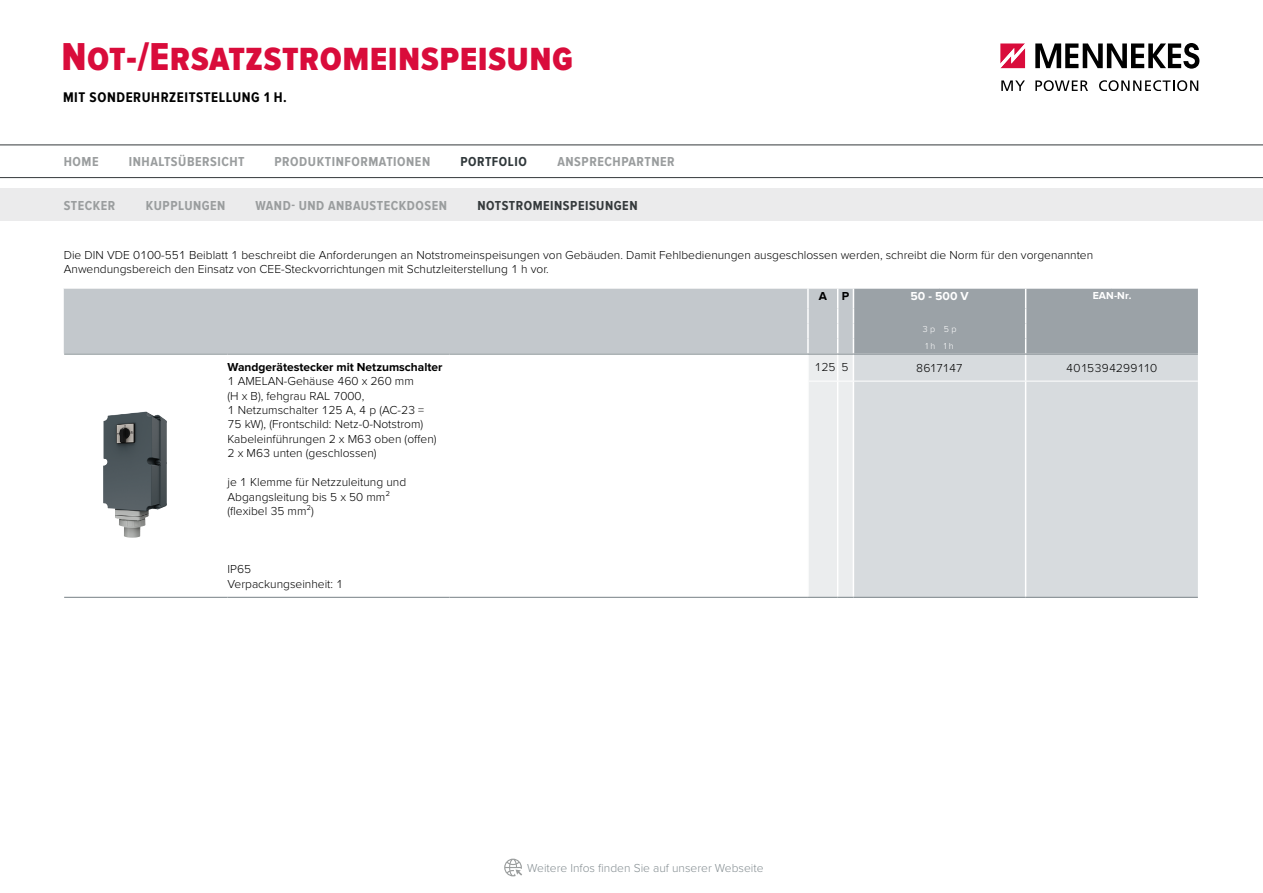
<style>
.page{position:relative;width:1263px;height:893px;background:#fff}
.page>*{position:absolute;margin:0;border:0;box-sizing:border-box;transform-origin:0 0}
.t1{font:40.35px "Proxima Nova Cond Extrabld";letter-spacing:.01em;color:#d90c3b}
.t2{font:700 14.55px "Proxima Nova Cond";letter-spacing:.04em;color:#000}
.t3{font:700 13.5px "Proxima Nova Cond";letter-spacing:.04em;color:#9a9d9e}
.t4{font:700 13.5px "Proxima Nova Cond";letter-spacing:.04em;color:#353a3c}
.t5{font:700 13.5px "Proxima Nova Cond";letter-spacing:.04em;color:#30383b}
.t6{font:300 12px/14.4px "Proxima Nova";color:#000}
.t7{font:300 12px "Proxima Nova";color:#868f93}
.t8{font:700 12px "Proxima Nova";color:#000}
.t9{font:700 12px "Proxima Nova";color:#fff}
.t10{font:300 12px "Proxima Nova";letter-spacing:-.045em;color:#000}
.t11{font:700 10.5px "Proxima Nova";color:#fff}
.t12{font:300 9px/17.2px "Proxima Nova";color:#fff}
</style>
<div class="page">
<div style="left:64px;top:289px;width:743px;height:64px;background:#c3c8cc"></div>
<svg style="left:1001px;top:80px;width:24px;height:11px"></svg>
<svg style="left:1035px;top:80px;width:53px;height:11px"></svg>
<svg style="left:1099px;top:80px;width:99px;height:11px"></svg>
<svg style="left:1035px;top:43px;width:164px;height:26px"></svg>
<svg style="left:1000px;top:43px;width:25px;height:25px"></svg>
<svg style="left:0;top:145px;width:1263px;height:33px"></svg>
<div style="left:0;top:188px;width:1263px;height:33px;background:#ebebec"></div>
<svg style="left:504px;top:859px;width:18px;height:17px"></svg>
<hr style="left:64px;top:354px;width:163px;height:1px;background:#868f93">
<hr style="left:227px;top:354px;width:222px;height:1px;background:#868f93">
<hr style="left:449px;top:354px;width:359px;height:1px;background:#868f93">
<hr style="left:64px;top:597px;width:163px;height:1px;background:#868f93">
<hr style="left:227px;top:597px;width:222px;height:1px;background:#868f93">
<hr style="left:449px;top:597px;width:359px;height:1px;background:#868f93">
<svg style="left:807px;top:288px;width:391px;height:310px;background:#cdd2d5"></svg>
<hr style="left:853px;top:597px;width:173px;height:1px;background:#868f93">
<hr style="left:1026px;top:597px;width:172px;height:1px;background:#868f93">
<img style="left:104px;top:411px;width:42px;height:49px">
<h1 class="t1" style="left:62px;top:34px;width:513px">Not-/Ersatzstromeinspeisung</h1>
<p class="t2" style="left:63px;top:89px;width:225px">MIT SONDERUHRZEITSTELLUNG 1 H.</p>
<p class="t3" style="left:64px;top:154px;width:36px">HOME</p>
<p class="t3" style="left:129px;top:154px;width:117px">INHALTSÜBERSICHT</p>
<p class="t3" style="left:274px;top:154px;width:157px">PRODUKTINFORMATIONEN</p>
<p class="t5" style="left:460px;top:154px;width:68px">PORTFOLIO</p>
<p class="t3" style="left:557px;top:154px;width:119px">ANSPRECHPARTNER</p>
<p class="t3" style="left:64px;top:198px;width:53px">STECKER</p>
<p class="t3" style="left:146px;top:198px;width:81px">KUPPLUNGEN</p>
<p class="t3" style="left:255px;top:198px;width:193px">WAND- UND ANBAUSTECKDOSEN</p>
<p class="t4" style="left:477px;top:198px;width:162px">NOTSTROMEINSPEISUNGEN</p>
<p class="t6" style="left:64px;top:248px;width:1031px">Die DIN VDE 0100-551 Beiblatt 1 beschreibt die Anforderungen an Notstromeinspeisungen von Gebäuden. Damit Fehlbedienungen ausgeschlossen werden, schreibt die Norm für den vorgenannten<br>Anwendungsbereich den Einsatz von CEE-Steckvorrichtungen mit Schutzleiterstellung 1 h vor.</p>
<p class="t8" style="left:819px;top:289px;width:32px">A P</p>
<p class="t9" style="left:910px;top:289px;width:60px">50 - 500 V</p>
<p class="t11" style="left:1093px;top:290px;width:40px">EAN-Nr.</p>
<p class="t12" style="left:923px;top:321px;width:35px">3 p 5 p<br>1 h 1 h</p>
<p class="t8" style="left:227px;top:360px;width:216px">Wandgerätestecker mit Netzumschalter</p>
<p class="t6" style="left:227px;top:374px;width:211px">1 AMELAN-Gehäuse 460 x 260 mm<br>(H x B), fehgrau RAL 7000,<br>1 Netzumschalter 125 A, 4 p (AC-23 =<br>75 kW), (Frontschild: Netz-0-Notstrom)<br>Kabeleinführungen 2 x M63 oben (offen)<br>2 x M63 unten (geschlossen)</p>
<p class="t6" style="left:227px;top:475px;width:180px">je 1 Klemme für Netzzuleitung und<br>Abgangsleitung bis 5 x 50 mm² (flexibel 35 mm²)</p>
<p class="t6" style="left:227px;top:562px;width:117px">IP65<br>Verpackungseinheit: 1</p>
<p class="t6" style="left:814px;top:361px;width:36px">125 5</p>
<p class="t10" style="left:916px;top:361px;width:48px">8617147</p>
<p class="t6" style="left:1066px;top:361px;width:93px">4015394299110</p>
<p class="t7" style="left:527px;top:861px;width:238px">Weitere Infos finden Sie auf unserer Webseite</p>
</div>
